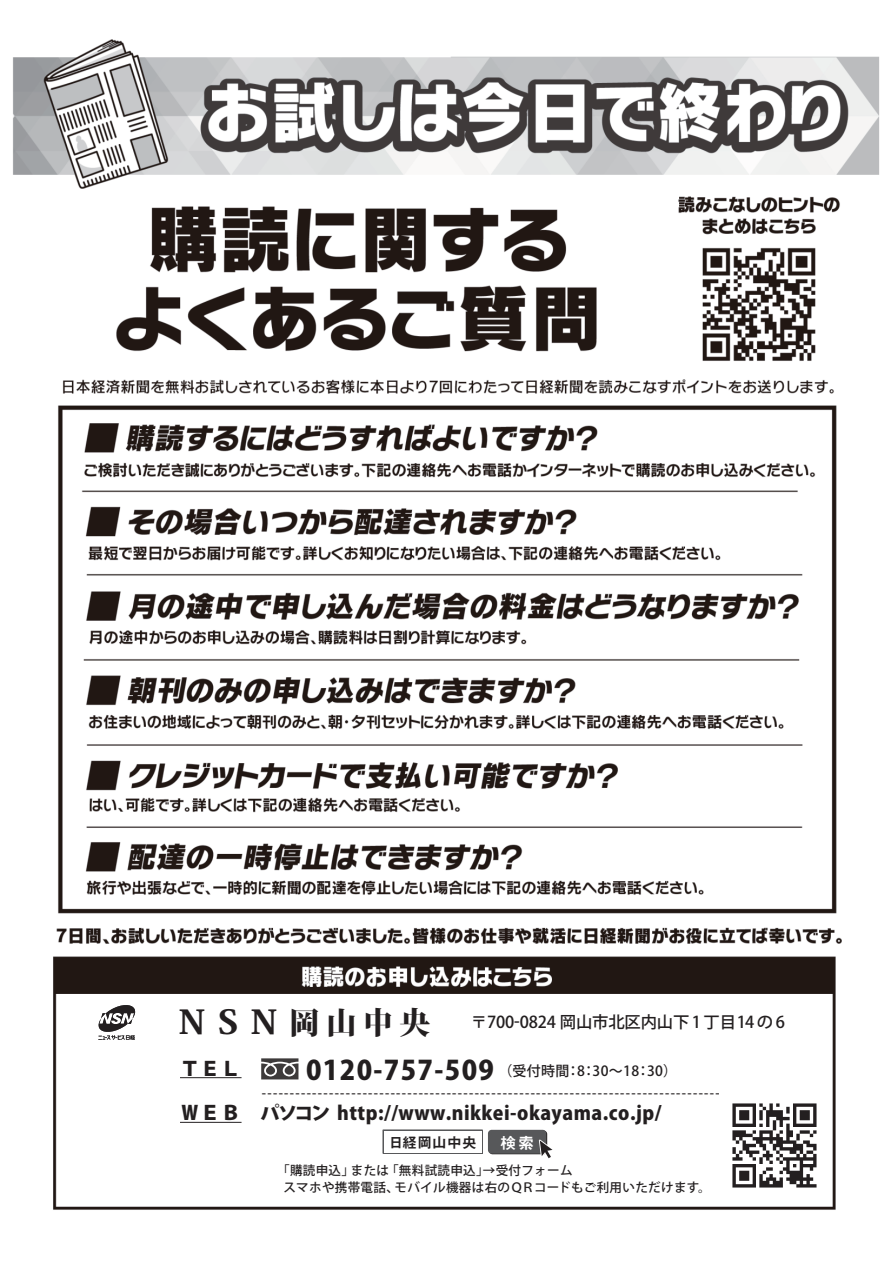
<style>
.page{position:relative;width:893px;height:1263px;background:#fff}
.page>*{position:absolute;margin:0;border:0;box-sizing:border-box;transform-origin:0 0}
.t1{font:800 30.6px "Koz Min Pro";color:#231f20}
.t2{font:800 26.7px "Koz Go Pro";letter-spacing:.05em;color:#231f20}
.t3{font:800 19.5px "Koz Go Pro";letter-spacing:.05em;color:#231f20}
.t4{font:800 19.05px "Koz Go Pro";letter-spacing:.025em;color:#231f20}
.t5{font:16.95px "Koz Go Pro";color:#231f20;scale:.74 1}
.t6{font:500 16.35px "Koz Go Pro";letter-spacing:-.01em;color:#231f20}
.t7{font:16.05px "Midashi Go Pro MB31";color:#fff}
.t8{font:14.55px "Midashi Go Pro MB31";letter-spacing:.025em;color:#231f20}
.t9{font:500 13.95px "Koz Go Pro";letter-spacing:.025em;color:#231f20}
.t10{font:500 12.6px/17.2px "Koz Go Pro";letter-spacing:.025em;color:#231f20}
.s1{font-size:32.7px}
</style>
<div class="page">
<img style="left:13px;top:39px;width:867px;height:1171px">
<div style="left:68px;top:1005px;width:758px;height:195px;background:#fff"></div>
<svg style="left:98px;top:1004px;width:38px;height:36px"></svg>
<svg style="left:261px;top:1058px;width:37px;height:21px"></svg>
<hr style="left:180px;top:1077px;width:62px;height:1px;background:#231f20">
<hr style="left:180px;top:1122px;width:62px;height:1px;background:#231f20">
<img style="left:719px;top:1090px;width:111px;height:111px">
<div style="left:489px;top:1130px;width:58px;height:24px;background:#4d4c4e;border-radius:4px"></div>
<div style="left:488px;top:1130px;width:58px;height:24px;background:#57585a;border-radius:4px"></div>
<div style="left:383px;top:1130px;width:100px;height:23px;border:1px solid #57585a"></div>
<div style="left:384px;top:1132px;width:98px;height:21px;background:#fff"></div>
<svg style="left:537px;top:1136px;width:16px;height:23px"></svg>
<h1 class="t1" style="left:174px;top:999px;width:258px"><span class="s1">ＮＳＮ</span>岡山中央</h1>
<p class="t6" style="left:471px;top:1012px;width:315px">〒700-0824 岡山市北区内山下 1 丁目14 の 6</p>
<h2 class="t2" style="left:306px;top:1053px;width:189px">0120-757-509</h2>
<p class="t4" style="left:261px;top:1101px;width:402px">パソコン http://www.nikkei-okayama.co.jp/</p>
<p class="t3" style="left:180px;top:1056px;width:62px">ＴＥＬ</p>
<p class="t3" style="left:180px;top:1100px;width:62px">ＷＥＢ</p>
<p class="t9" style="left:499px;top:1062px;width:180px">（受付時間：8：30～18：30）</p>
<p class="t5" style="left:262px;top:1082px;width:620px">----------------------------------------------------------------------------------</p>
<p class="t8" style="left:389px;top:1131px;width:89px">日経岡山中央</p>
<p class="t7" style="left:500px;top:1130px;width:35px">検索</p>
<p class="t10" style="left:283px;top:1162px;width:429px;text-indent:-6px">「購読申込」または「無料試読申込」→受付フォーム<br>スマホや携帯電話、モバイル機器は右のＱＲコードもご利用いただけます。</p>
</div>
